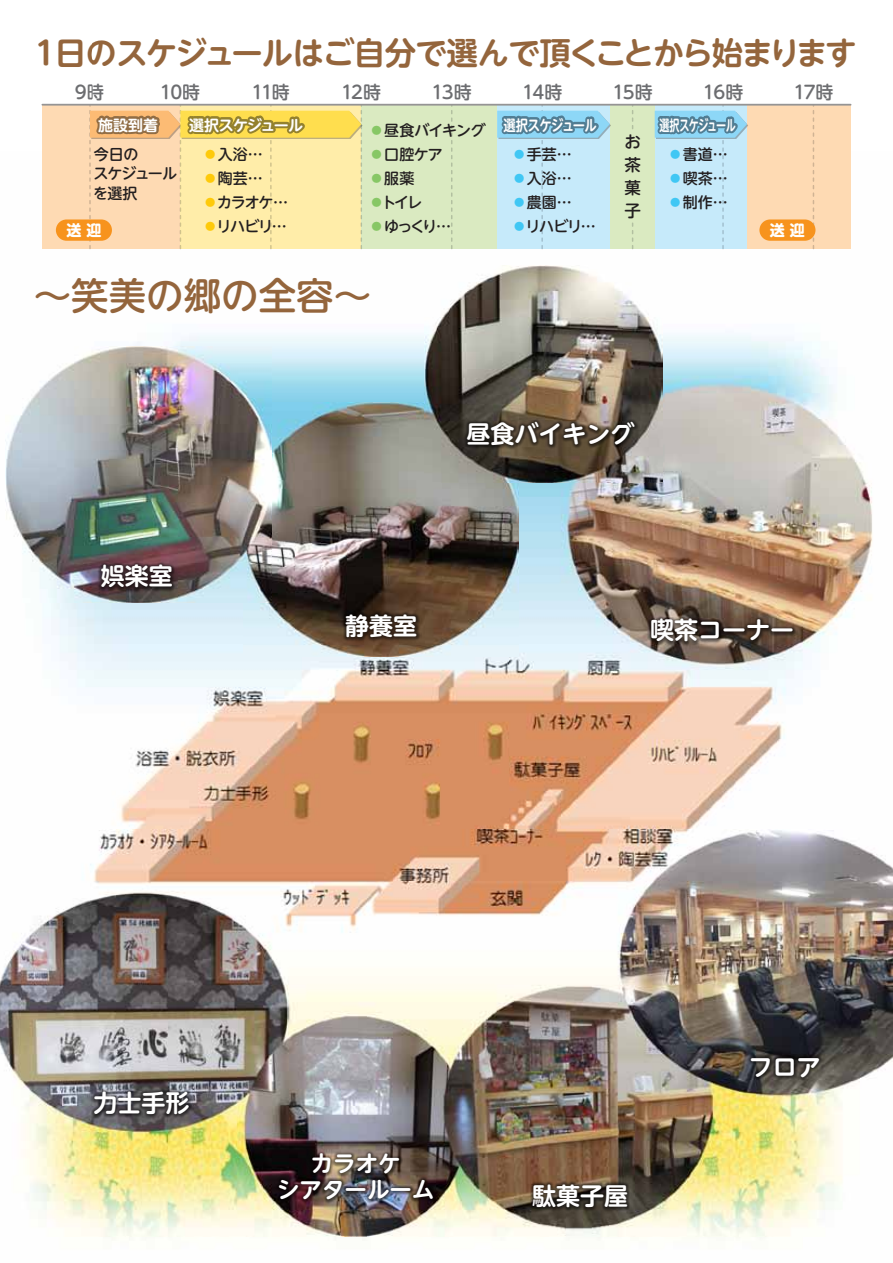
<style>
.page{position:relative;width:893px;height:1263px;background:#fff}
.page>*{position:absolute;margin:0;border:0;box-sizing:border-box;transform-origin:0 0}
.t1{font:500 37.5px "UD Shin M Go Pro";color:#94653c}
.t2{font:700 31.5px "UD Shin M Go Pro De";letter-spacing:-.055em;color:#94653c}
.t3{font:700 24px "UD Shin M Go Pro De";color:#fff}
.t4{font:700 22.5px/25.2px "UD Shin M Go Pro De";color:#fff;text-align:center}
.t5{font:500 18px "UD Shin M Go Pro";letter-spacing:-.06em;color:#6c6d70}
.t6{font:500 16.5px/23px "UD Shin M Go Pro";color:#231f20;text-align:justify}
.t7{font:500 15px/19.5px "UD Shin M Go Pro";letter-spacing:-.05em;color:#231f20}
.t8{font:700 15px "UD Shin M Go Pro De";letter-spacing:-.05em;color:#fff}
.t9{font:700 15px "UD Shin M Go Pro De";letter-spacing:-.05em;color:#fff;scale:.82 1}
.t10{font:700 15px "UD Shin M Go Pro De";letter-spacing:-.05em;color:#fff;scale:.67 1}
.t11{font:700 15px "UD Shin M Go Pro";color:#fff}
.s1{color:#40c7f4}
.s2{color:#87c765}
.s3{color:#feca0a}
</style>
<div class="page">
<img style="left:43px;top:249px;width:830px;height:992px">
<img style="left:244px;top:402px;width:274px;height:254px">
<img style="left:5px;top:347px;width:267px;height:256px">
<img style="left:424px;top:265px;width:238px;height:217px">
<img style="left:0;top:830px;width:893px;height:406px">
<img style="left:90px;top:1087px;width:104px;height:36px">
<img style="left:91px;top:1088px;width:101px;height:35px">
<img style="left:308px;top:1149px;width:96px;height:1px">
<img style="left:308px;top:1150px;width:96px;height:24px">
<img style="left:274px;top:1174px;width:164px;height:34px">
<img style="left:274px;top:1175px;width:163px;height:33px">
<img style="left:528px;top:1179px;width:104px;height:36px">
<img style="left:530px;top:1181px;width:101px;height:34px">
<img style="left:646px;top:614px;width:152px;height:36px">
<img style="left:648px;top:615px;width:149px;height:35px">
<img style="left:746px;top:1052px;width:77px;height:34px">
<img style="left:341px;top:609px;width:80px;height:36px">
<img style="left:343px;top:611px;width:77px;height:34px">
<img style="left:97px;top:560px;width:80px;height:36px">
<img style="left:98px;top:562px;width:78px;height:34px">
<img style="left:462px;top:417px;width:177px;height:37px">
<img style="left:464px;top:419px;width:173px;height:35px">
<div style="left:42px;top:105px;width:138px;height:144px;background:#fedab3"></div>
<div style="left:361px;top:105px;width:136px;height:144px;background:#daeac1"></div>
<div style="left:747px;top:105px;width:104px;height:144px;background:#fedab3"></div>
<svg style="left:451px;top:106px;width:1px;height:143px"></svg>
<svg style="left:813px;top:106px;width:1px;height:143px"></svg>
<hr style="left:42px;top:104px;width:809px;height:2px;background:#959494">
<svg style="left:89px;top:105px;width:274px;height:144px"></svg>
<svg style="left:497px;top:105px;width:251px;height:144px;background:#bcdfe6"></svg>
<div style="left:56px;top:219px;width:56px;height:22px;background:#f7931d;border-radius:11px"></div>
<div style="left:759px;top:219px;width:56px;height:22px;background:#f7931d;border-radius:11px"></div>
<h2 class="t2" style="left:30px;top:27px;width:829px">１日のスケジュールはご自分で選んで頂くことから始まります</h2>
<p class="t5" style="left:75px;top:77px;width:32px">9時</p>
<p class="t5" style="left:160px;top:77px;width:43px">10時</p>
<p class="t5" style="left:252px;top:77px;width:40px">11時</p>
<p class="t5" style="left:341px;top:77px;width:42px">12時</p>
<p class="t5" style="left:432px;top:77px;width:42px">13時</p>
<p class="t5" style="left:522px;top:77px;width:42px">14時</p>
<p class="t5" style="left:612px;top:77px;width:42px">15時</p>
<p class="t5" style="left:703px;top:77px;width:42px">16時</p>
<p class="t5" style="left:793px;top:77px;width:42px">17時</p>
<p class="t8" style="left:98px;top:113px;width:61px">施設到着</p>
<p class="t8" style="left:189px;top:113px;width:115px">選択スケジュール</p>
<p class="t9" style="left:504px;top:113px;width:115px">選択スケジュール</p>
<p class="t10" style="left:660px;top:113px;width:115px">選択スケジュール</p>
<p class="t7" style="left:93px;top:144px;width:85px">今日の<br>スケジュールを選択</p>
<p class="t7" style="left:512px;top:144px;width:61px"><span class="s1">●</span>手芸…</p>
<p class="t7" style="left:369px;top:120px;width:118px"><span class="s2">●</span>昼食バイキング</p>
<p class="t7" style="left:369px;top:144px;width:75px"><span class="s2">●</span>口腔ケア</p>
<p class="t7" style="left:369px;top:168px;width:46px"><span class="s2">●</span>服薬</p>
<p class="t7" style="left:369px;top:192px;width:54px"><span class="s2">●</span>トイレ</p>
<p class="t7" style="left:369px;top:216px;width:83px"><span class="s2">●</span>ゆっくり…</p>
<p class="t6" style="left:624px;top:130px;width:18px">お茶菓子</p>
<p class="t7" style="left:668px;top:144px;width:61px"><span class="s1">●</span>書道…</p>
<p class="t7" style="left:668px;top:168px;width:61px"><span class="s1">●</span>喫茶…</p>
<p class="t7" style="left:668px;top:192px;width:61px"><span class="s1">●</span>制作…</p>
<p class="t7" style="left:203px;top:144px;width:61px"><span class="s3">●</span>入浴…</p>
<p class="t7" style="left:203px;top:168px;width:61px"><span class="s3">●</span>陶芸…</p>
<p class="t7" style="left:203px;top:192px;width:87px"><span class="s3">●</span>カラオケ…</p>
<p class="t7" style="left:203px;top:216px;width:86px"><span class="s3">●</span>リハビリ…</p>
<p class="t7" style="left:512px;top:168px;width:61px"><span class="s1">●</span>入浴…</p>
<p class="t7" style="left:512px;top:192px;width:61px"><span class="s1">●</span>農園…</p>
<p class="t7" style="left:512px;top:216px;width:86px"><span class="s1">●</span>リハビリ…</p>
<p class="t11" style="left:66px;top:218px;width:36px">送 迎</p>
<p class="t11" style="left:770px;top:218px;width:36px">送 迎</p>
<h1 class="t1" style="left:34px;top:265px;width:339px">～笑美の郷の全容～</h1>
<h3 class="t3" style="left:101px;top:557px;width:73px">娯楽室</h3>
<h3 class="t3" style="left:345px;top:606px;width:73px">静養室</h3>
<h3 class="t3" style="left:466px;top:414px;width:169px">昼食バイキング</h3>
<h3 class="t3" style="left:650px;top:611px;width:145px">喫茶コーナー</h3>
<h3 class="t3" style="left:94px;top:1083px;width:97px">力士手形</h3>
<h3 class="t4" style="left:277px;top:1150px;width:159px">カラオケ<br>シアタールーム</h3>
<h3 class="t3" style="left:532px;top:1176px;width:97px">駄菓子屋</h3>
<h3 class="t3" style="left:749px;top:1047px;width:73px">フロア</h3>
</div>
